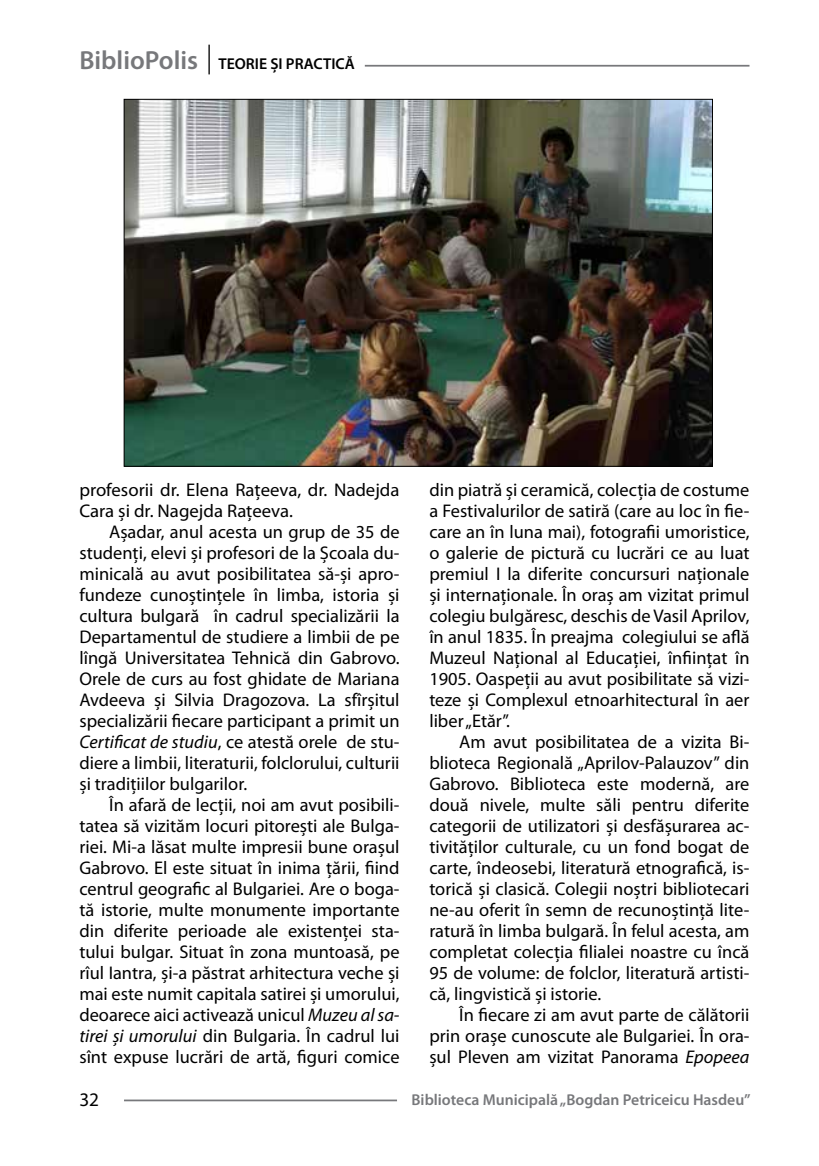
<style>
.page{position:relative;width:819px;height:1166px;background:#fff}
.page>*{position:absolute;margin:0;border:0;box-sizing:border-box;transform-origin:0 0}
.t1{font:19.25px "Myriad Pro";color:#000}
.t2{font:18.38px/21px "Myriad Pro";color:#000;text-align:justify}
.t3{font:600 15.75px "Myriad Pro";color:#77787b}
.t4{font:600 15.75px "Myriad Pro";color:#000}
.s1{font-size:26.25px;color:#77787b}
.s2{font-style:italic}
</style>
<div class="page">
<hr style="left:124px;top:1099px;width:273px;height:2px;background:#77787b">
<hr style="left:208px;top:45px;width:2px;height:29px;background:#000">
<hr style="left:365px;top:65px;width:384px;height:2px;background:#77787b">
<img style="left:126px;top:101px;width:584px;height:363px">
<p class="t4" style="left:79px;top:54px;width:277px"><span class="s1">BiblioPolis</span> TEORIE ȘI PRACTICĂ</p>
<p class="t2" style="left:79px;top:479px;width:321px">profesorii dr. Elena Rațeeva, dr. Nadejda<br>Cara și dr. Nagejda Rațeeva.</p>
<p class="t2" style="left:79px;top:521px;width:322px;text-indent:30px">Așadar, anul acesta un grup de 35 de studenți, elevi și profesori de la Școala du&shy;minicală au avut posibilitatea să-și apro&shy;fundeze cunoștințele în limba, istoria și cultura bulgară în cadrul specializării la Departamentul de studiere a limbii de pe lîngă Universitatea Tehnică din Gabrovo.<br>Orele de curs au fost ghidate de Mariana Avdeeva și Silvia Dragozova. La sfîrșitul specializării fiecare participant a primit un <span class="s2">Certificat de studiu</span>, ce atestă orele de stu&shy;diere a limbii, literaturii, folclorului, culturii și tradițiilor bulgarilor.</p>
<p class="t2" style="left:79px;top:794px;width:322px;text-indent:30px">În afară de lecții, noi am avut posibili&shy;tatea să vizităm locuri pitorești ale Bulga&shy;riei. Mi-a lăsat multe impresii bune orașul Gabrovo. El este situat în inima țării, fiind centrul geografic al Bulgariei. Are o boga&shy;tă istorie, multe monumente importante din diferite perioade ale existenței sta&shy;tului bulgar. Situat în zona muntoasă, pe rîul Iantra, și-a păstrat arhitectura veche și mai este numit capitala satirei și umorului, deoarece aici activează unicul <span class="s2">Muzeu al sa&shy;tirei și umorului</span> din Bulgaria. În cadrul lui sînt expuse lucrări de artă, figuri comice</p>
<p class="t2" style="left:429px;top:479px;width:322px">din piatră și ceramică, colecția de costume a Festivalurilor de satiră (care au loc în fie&shy;care an în luna mai), fotografii umoristice, o galerie de pictură cu lucrări ce au luat premiul I la diferite concursuri naționale și internaționale. În oraș am vizitat primul colegiu bulgăresc, deschis de Vasil Aprilov, în anul 1835. În preajma colegiului se află Muzeul Național al Educației, înființat în 1905. Oaspeții au avut posibilitate să vizi&shy;teze și Complexul etnoarhitectural în aer liber „Etăr”.</p>
<p class="t2" style="left:429px;top:731px;width:321px;text-indent:30px">Am avut posibilitatea de a vizita Bi&shy;blioteca Regională „Aprilov-Palauzov” din Gabrovo. Biblioteca este modernă, are două nivele, multe săli pentru diferite categorii de utilizatori și desfășurarea ac&shy;tivităților culturale, cu un fond bogat de carte, îndeosebi, literatură etnografică, is&shy;torică și clasică. Colegii noștri bibliotecari ne-au oferit în semn de recunoștință lite&shy;ratură în limba bulgară. În felul acesta, am completat colecția filialei noastre cu încă 95 de volume: de folclor, literatură artisti&shy;că, lingvistică și istorie.</p>
<p class="t2" style="left:429px;top:1004px;width:322px;text-indent:30px">În fiecare zi am avut parte de călătorii prin orașe cunoscute ale Bulgariei. În ora&shy;șul Pleven am vizitat Panorama <span class="s2">Epopeea</span></p>
<p class="t1" style="left:79px;top:1087px;width:21px">32</p>
<p class="t3" style="left:411px;top:1090px;width:340px">Biblioteca Municipală „Bogdan Petriceicu Hasdeu”</p>
</div>
